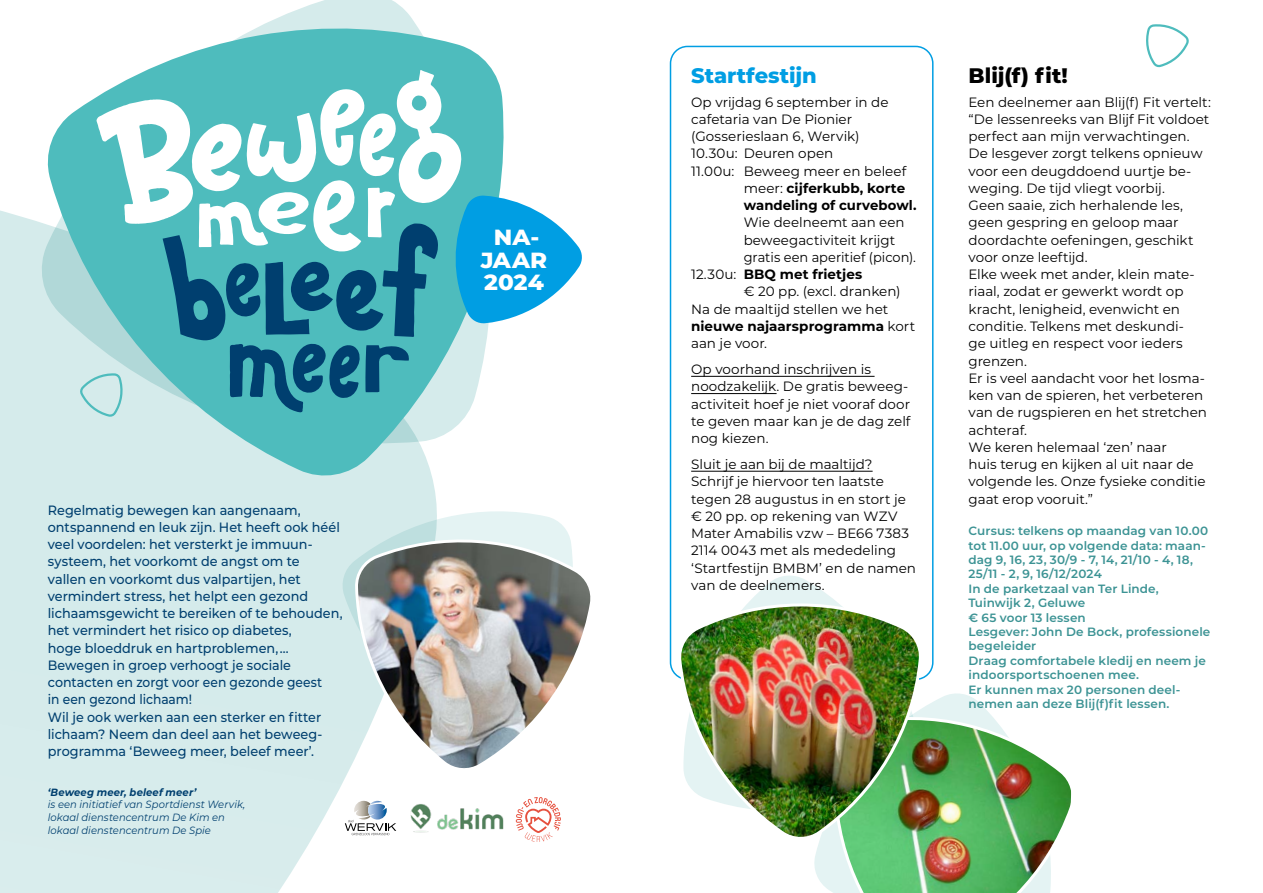
<style>
.page{position:relative;width:1263px;height:893px;background:#fff}
.page>*{position:absolute;margin:0;border:0;box-sizing:border-box;transform-origin:0 0}
.t1{font:800 21.9px/22.5px "Montserrat";letter-spacing:.005em;color:#fff;text-align:center;scale:1.05 1}
.t2{font:800 21px "Montserrat";color:#009ee3}
.t3{font:800 21px "Montserrat";color:#000}
.t4{font:13.5px/17.2px "Montserrat";color:#000}
.t5{font:500 13.5px/17.2px "Montserrat";color:#003f6f;scale:.95 1}
.t6{font:700 13.5px "Montserrat";letter-spacing:.005em;color:#000}
.t7{font:13.5px "Montserrat";color:#000;scale:.96 1}
.t8{font:600 12px/14.4px "Montserrat";letter-spacing:.01em;color:#3c9394}
.t9{font:italic 10.5px/12.6px "Montserrat";letter-spacing:.005em;color:#003f6f;scale:.95 1}
.t10{font:italic 700 10.5px "Montserrat";letter-spacing:.015em;color:#003f6f;scale:.95 1}
.s1{font-weight:400}
</style>
<div class="page">
<svg style="left:0;top:210px;width:437px;height:683px;background:#d9ecec"></svg>
<svg style="left:42px;top:0;width:373px;height:443px"></svg>
<svg style="left:43px;top:23px;width:449px;height:452px"></svg>
<svg style="left:516px;top:797px;width:45px;height:45px"></svg>
<img style="left:409px;top:802px;width:95px;height:32px">
<svg style="left:345px;top:801px;width:51px;height:34px"></svg>
<svg style="left:78px;top:69px;width:504px;height:349px"></svg>
<svg style="left:340px;top:509px;width:229px;height:232px;background:#daeded"></svg>
<img style="left:356px;top:536px;width:235px;height:239px">
<svg style="left:1146px;top:24px;width:43px;height:43px"></svg>
<div style="left:670px;top:46px;width:263px;height:634px;border:2px solid #009ee3;border-radius:17px"></div>
<hr style="left:691px;top:376px;width:183px;height:1px;background:#000">
<hr style="left:691px;top:393px;width:85px;height:1px;background:#000">
<hr style="left:691px;top:471px;width:182px;height:1px;background:#000">
<svg style="left:814px;top:693px;width:175px;height:193px;fill:#e4f3f3"></svg>
<svg style="left:749px;top:575px;width:88px;height:27px;fill:#e4f3f3"></svg>
<img style="left:824px;top:713px;width:247px;height:180px">
<img style="left:678px;top:602px;width:245px;height:242px">
<p class="t5" style="left:48px;top:501px;width:312px">Regelmatig bewegen kan aangenaam, ontspannend en leuk zijn. Het heeft ook héél veel voordelen: het versterkt je immuun&shy;systeem, het voorkomt de angst om te<br>vallen en voorkomt dus valpartijen, het vermindert stress, het helpt een gezond lichaamsgewicht te bereiken of te behouden, het vermindert het risico op diabetes,<br>hoge bloeddruk en hartproblemen, … Bewegen in groep verhoogt je sociale contacten en zorgt voor een gezonde geest<br>in een gezond lichaam!<br>Wil je ook werken aan een sterker en fitter lichaam? Neem dan deel aan het beweeg&shy;programma ‘Beweeg meer, beleef meer’.</p>
<p class="t10" style="left:48px;top:784px;width:158px">‘Beweeg meer, beleef meer’</p>
<p class="t9" style="left:48px;top:798px;width:209px">is een initiatief van Sportdienst Wervik, lokaal dienstencentrum De Kim en lokaal dienstencentrum De Spie</p>
<h1 class="t1" style="left:481px;top:225px;width:65px">NA-<br>JAAR<br>2024</h1>
<h2 class="t2" style="left:691px;top:60px;width:127px">Startfestijn</h2>
<p class="t4" style="left:691px;top:93px;width:199px">Op vrijdag 6 september in de</p>
<p class="t4" style="left:691px;top:110px;width:163px">cafetaria van De Pionier</p>
<p class="t4" style="left:691px;top:127px;width:170px">(Gosserieslaan 6, Wervik)</p>
<p class="t4" style="left:691px;top:145px;width:144px">10.30u: Deuren open</p>
<p class="t4" style="left:691px;top:162px;width:217px">11.00u: Beweeg meer en beleef</p>
<p class="t6" style="left:744px;top:178px;width:163px"><span class="s1">meer:</span> cijferkubb, korte</p>
<p class="t6" style="left:744px;top:196px;width:174px">wandeling of curvebowl.</p>
<p class="t4" style="left:744px;top:214px;width:162px">Wie deelneemt aan een</p>
<p class="t4" style="left:744px;top:231px;width:153px">beweegactiviteit krijgt</p>
<p class="t7" style="left:744px;top:248px;width:181px">gratis een aperitief (picon).</p>
<p class="t6" style="left:691px;top:265px;width:172px"><span class="s1">12.30u:</span> BBQ met frietjes</p>
<p class="t4" style="left:744px;top:283px;width:158px">€ 20 pp. (excl. dranken)</p>
<p class="t4" style="left:691px;top:300px;width:199px">Na de maaltijd stellen we het</p>
<p class="t6" style="left:691px;top:316px;width:226px">nieuwe najaarsprogramma <span class="s1">kort</span></p>
<p class="t4" style="left:691px;top:334px;width:77px">aan je voor.</p>
<p class="t4" style="left:691px;top:360px;width:221px">Op voorhand inschrijven is noodzakelijk. De gratis beweeg&shy;activiteit hoef je niet vooraf door te geven maar kan je de dag zelf nog kiezen.</p>
<p class="t4" style="left:691px;top:455px;width:226px">Sluit je aan bij de maaltijd?<br>Schrijf je hiervoor ten laatste tegen 28 augustus in en stort je € 20 pp. op rekening van WZV<br>Mater Amabilis vzw – BE66 7383<br>2114 0043 met als mededeling ‘Startfestijn BMBM’ en de namen van de deelnemers.</p>
<h2 class="t3" style="left:968px;top:60px;width:101px">Blij(f) fit!</h2>
<p class="t4" style="left:968px;top:93px;width:244px">Een deelnemer aan Blij(f) Fit vertelt: “De lessenreeks van Blijf Fit voldoet perfect aan mijn verwachtingen.<br>De lesgever zorgt telkens opnieuw voor een deugddoend uurtje be&shy;weging. De tijd vliegt voorbij.<br>Geen saaie, zich herhalende les, geen gespring en geloop maar doordachte oefeningen, geschikt voor onze leeftijd.<br>Elke week met ander, klein mate&shy;riaal, zodat er gewerkt wordt op kracht, lenigheid, evenwicht en conditie. Telkens met deskundi-<br>ge uitleg en respect voor ieders grenzen.<br>Er is veel aandacht voor het losma&shy;ken van de spieren, het verbeteren van de rugspieren en het stretchen achteraf.<br>We keren helemaal ‘zen’ naar<br>huis terug en kijken al uit naar de volgende les. Onze fysieke conditie gaat erop vooruit.”</p>
<p class="t8" style="left:968px;top:523px;width:243px">Cursus: telkens op maandag van 10.00 tot 11.00 uur, op volgende data: maan&shy;dag 9, 16, 23, 30/9 - 7, 14, 21/10 - 4, 18,<br>25/11 - 2, 9, 16/12/2024<br>In de parketzaal van Ter Linde,<br>Tuinwijk 2, Geluwe<br>€ 65 voor 13 lessen<br>Lesgever: John De Bock, professionele begeleider<br>Draag comfortabele kledij en neem je indoorsportschoenen mee.<br>Er kunnen max 20 personen deel&shy;nemen aan deze Blij(f)fit lessen.</p>
</div>
